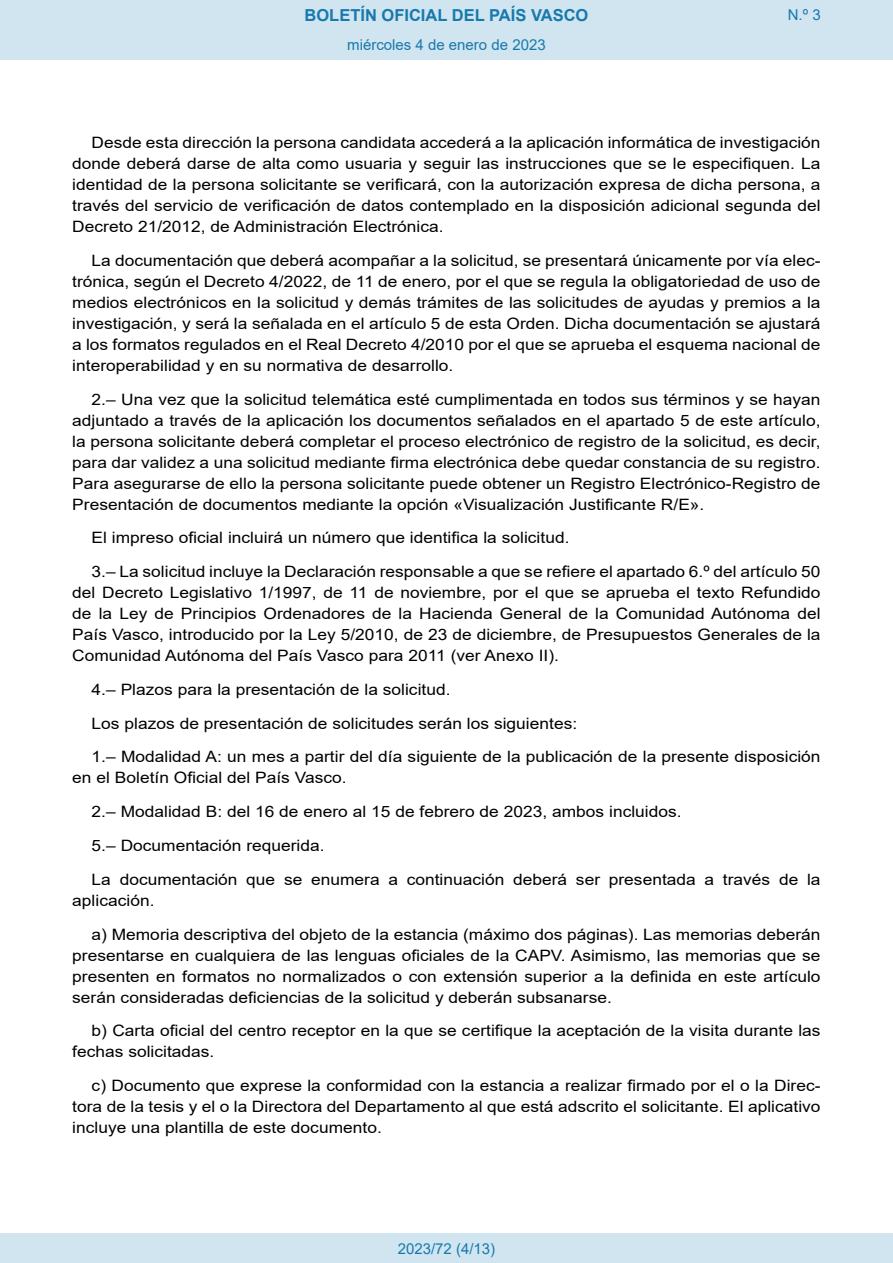
<style>
.page{position:relative;width:893px;height:1263px;background:#fff}
.page>*{position:absolute;margin:0;border:0;box-sizing:border-box;transform-origin:0 0}
.t1{font:700 16.5px "Arial";color:#1879ad}
.BOPVDetalle{font:15.6px/21px "Arial";color:#000;text-align:justify;scale:1.11 1}
.Paginacion_Centro{font:15px "Arial";color:#1879ad}
</style>
<div class="page">
<div style="left:0;top:0;width:893px;height:60px;background:#d0e5f0"></div>
<div style="left:0;top:1233px;width:893px;height:30px;background:#d0e5f0"></div>
<p class="t1" style="left:305px;top:3px;width:285px">BOLETÍN OFICIAL DEL PAÍS VASCO</p>
<p class="Paginacion_Centro" style="left:347px;top:35px;width:200px">miércoles 4 de enero de 2023</p>
<p class="Paginacion_Centro" style="left:788px;top:5px;width:34px">N.º 3</p>
<p class="BOPVDetalle" style="left:72px;top:132px;width:676px;text-indent:19px">Desde esta dirección la persona candidata accederá a la aplicación informática de investigación donde deberá darse de alta como usuaria y seguir las instrucciones que se le especifiquen. La identidad de la persona solicitante se verificará, con la autorización expresa de dicha persona, a través del servicio de verificación de datos contemplado en la disposición adicional segunda del Decreto 21/2012, de Administración Electrónica.</p>
<p class="BOPVDetalle" style="left:72px;top:250px;width:676px;text-indent:19px">La documentación que deberá acompañar a la solicitud, se presentará únicamente por vía elec&shy;trónica, según el Decreto 4/2022, de 11 de enero, por el que se regula la obligatoriedad de uso de medios electrónicos en la solicitud y demás trámites de las solicitudes de ayudas y premios a la investigación, y será la señalada en el artículo 5 de esta Orden. Dicha documentación se ajustará a los formatos regulados en el Real Decreto 4/2010 por el que se aprueba el esquema nacional de interoperabilidad y en su normativa de desarrollo.</p>
<p class="BOPVDetalle" style="left:72px;top:389px;width:676px;text-indent:19px">2.– Una vez que la solicitud telemática esté cumplimentada en todos sus términos y se hayan adjuntado a través de la aplicación los documentos señalados en el apartado 5 de este artículo, la persona solicitante deberá completar el proceso electrónico de registro de la solicitud, es decir, para dar validez a una solicitud mediante firma electrónica debe quedar constancia de su registro.<br>Para asegurarse de ello la persona solicitante puede obtener un Registro Electrónico-Registro de Presentación de documentos mediante la opción «Visualización Justificante R/E».</p>
<p class="BOPVDetalle" style="left:92px;top:527px;width:432px">El impreso oficial incluirá un número que identifica la solicitud.</p>
<p class="BOPVDetalle" style="left:72px;top:561px;width:676px;text-indent:19px">3.– La solicitud incluye la Declaración responsable a que se refiere el apartado 6.º del artículo 50 del Decreto Legislativo 1/1997, de 11 de noviembre, por el que se aprueba el texto Refundido de la Ley de Principios Ordenadores de la Hacienda General de la Comunidad Autónoma del País Vasco, introducido por la Ley 5/2010, de 23 de diciembre, de Presupuestos Generales de la Comunidad Autónoma del País Vasco para 2011 (ver Anexo II).</p>
<p class="BOPVDetalle" style="left:92px;top:679px;width:325px">4.– Plazos para la presentación de la solicitud.</p>
<p class="BOPVDetalle" style="left:92px;top:713px;width:439px">Los plazos de presentación de solicitudes serán los siguientes:</p>
<p class="BOPVDetalle" style="left:72px;top:746px;width:676px;text-indent:19px">1.– Modalidad A: un mes a partir del día siguiente de la publicación de la presente disposición en el Boletín Oficial del País Vasco.</p>
<p class="BOPVDetalle" style="left:92px;top:801px;width:533px">2.– Modalidad B: del 16 de enero al 15 de febrero de 2023, ambos incluidos.</p>
<p class="BOPVDetalle" style="left:92px;top:835px;width:211px">5.– Documentación requerida.</p>
<p class="BOPVDetalle" style="left:72px;top:869px;width:676px;text-indent:19px">La documentación que se enumera a continuación deberá ser presentada a través de la aplicación.</p>
<p class="BOPVDetalle" style="left:72px;top:923px;width:676px;text-indent:19px">a) Memoria descriptiva del objeto de la estancia (máximo dos páginas). Las memorias deberán presentarse en cualquiera de las lenguas oficiales de la CAPV. Asimismo, las memorias que se presenten en formatos no normalizados o con extensión superior a la definida en este artículo serán consideradas deficiencias de la solicitud y deberán subsanarse.</p>
<p class="BOPVDetalle" style="left:72px;top:1020px;width:676px;text-indent:19px">b) Carta oficial del centro receptor en la que se certifique la aceptación de la visita durante las fechas solicitadas.</p>
<p class="BOPVDetalle" style="left:72px;top:1075px;width:676px;text-indent:19px">c) Documento que exprese la conformidad con la estancia a realizar firmado por el o la Direc&shy;tora de la tesis y el o la Directora del Departamento al que está adscrito el solicitante. El aplicativo incluye una plantilla de este documento.</p>
<p class="Paginacion_Centro" style="left:398px;top:1238px;width:99px">2023/72 (4/13)</p>
</div>
